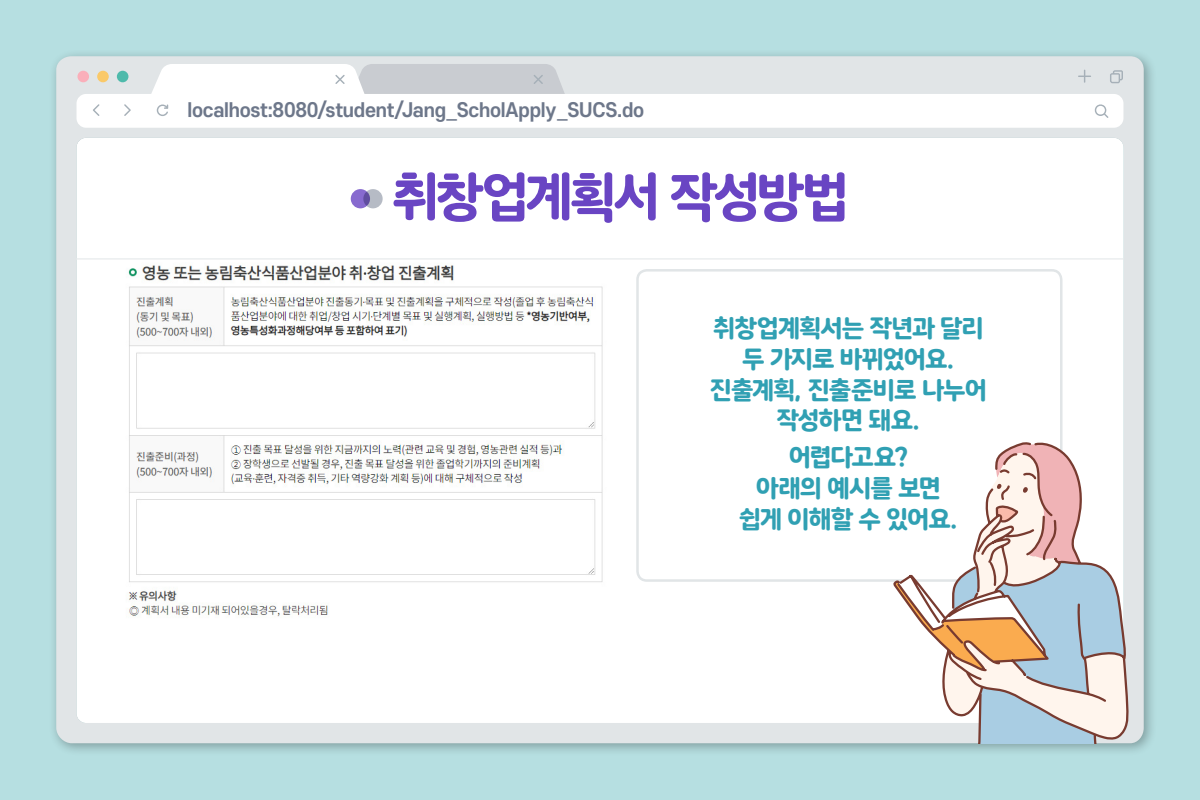
<style>
.page{position:relative;width:1200px;height:800px;background:#b6dfe1}
.page>*{position:absolute;margin:0;border:0;box-sizing:border-box;transform-origin:0 0}
.t1{font:51.25px "SD Gothic Neo Round h Eb";letter-spacing:-.075em;color:#6945c3}
.t2{font:800 24.38px/30.8px "Tmoney Round Wind";letter-spacing:-.065em;color:#30a0b3;text-align:center}
.t3{font:700 18.75px "S Core Dream 6";letter-spacing:-.015em;color:#6d778a}
</style>
<div class="page">
<div style="left:49px;top:49px;width:1108px;height:708px;background:#000;opacity:.3"></div>
<div style="left:56px;top:56px;width:1088px;height:687px;background:#e1e5e7"></div>
<svg style="left:1078px;top:70px;width:13px;height:13px"></svg>
<svg style="left:1110px;top:70px;width:13px;height:13px"></svg>
<div style="left:77px;top:94px;width:1046px;height:34px;background:#fff;border-radius:10px"></div>
<svg style="left:157px;top:105px;width:11px;height:11px"></svg>
<svg style="left:1094px;top:104px;width:14px;height:14px"></svg>
<svg style="left:93px;top:104px;width:6px;height:12px"></svg>
<svg style="left:124px;top:104px;width:7px;height:12px"></svg>
<div style="left:77px;top:71px;width:12px;height:11px;background:#faafba;border-radius:50%"></div>
<div style="left:97px;top:71px;width:12px;height:11px;background:#fac969;border-radius:50%"></div>
<div style="left:117px;top:71px;width:11px;height:11px;background:#4ebaab;border-radius:50%"></div>
<svg style="left:149px;top:64px;width:418px;height:30px"></svg>
<div style="left:77px;top:138px;width:1046px;height:585px;background:#fff;border-radius:10px"></div>
<img style="left:110px;top:258px;width:511px;height:359px">
<hr style="left:76px;top:259px;width:1048px;height:1px;background:#e1e5e7">
<svg style="left:636px;top:269px;width:427px;height:313px"></svg>
<div style="left:351px;top:189px;width:19px;height:19px;background:#876acf;border-radius:50%"></div>
<svg style="left:363px;top:189px;width:20px;height:19px"></svg>
<svg style="left:894px;top:442px;width:234px;height:302px"></svg>
<p class="t3" style="left:188px;top:97px;width:458px">localhost:8080/student/Jang_ScholApply_SUCS.do</p>
<h1 class="t1" style="left:392px;top:172px;width:459px">취창업계획서 작성방법</h1>
<p class="t2" style="left:710px;top:312px;width:279px">취창업계획서는 작년과 달리 두 가지로 바뀌었어요. 진출계획, 진출준비로 나누어 작성하면 돼요.</p>
<p class="t2" style="left:738px;top:441px;width:222px">어렵다고요?<br>아래의 예시를 보면 쉽게 이해할 수 있어요.</p>
</div>
